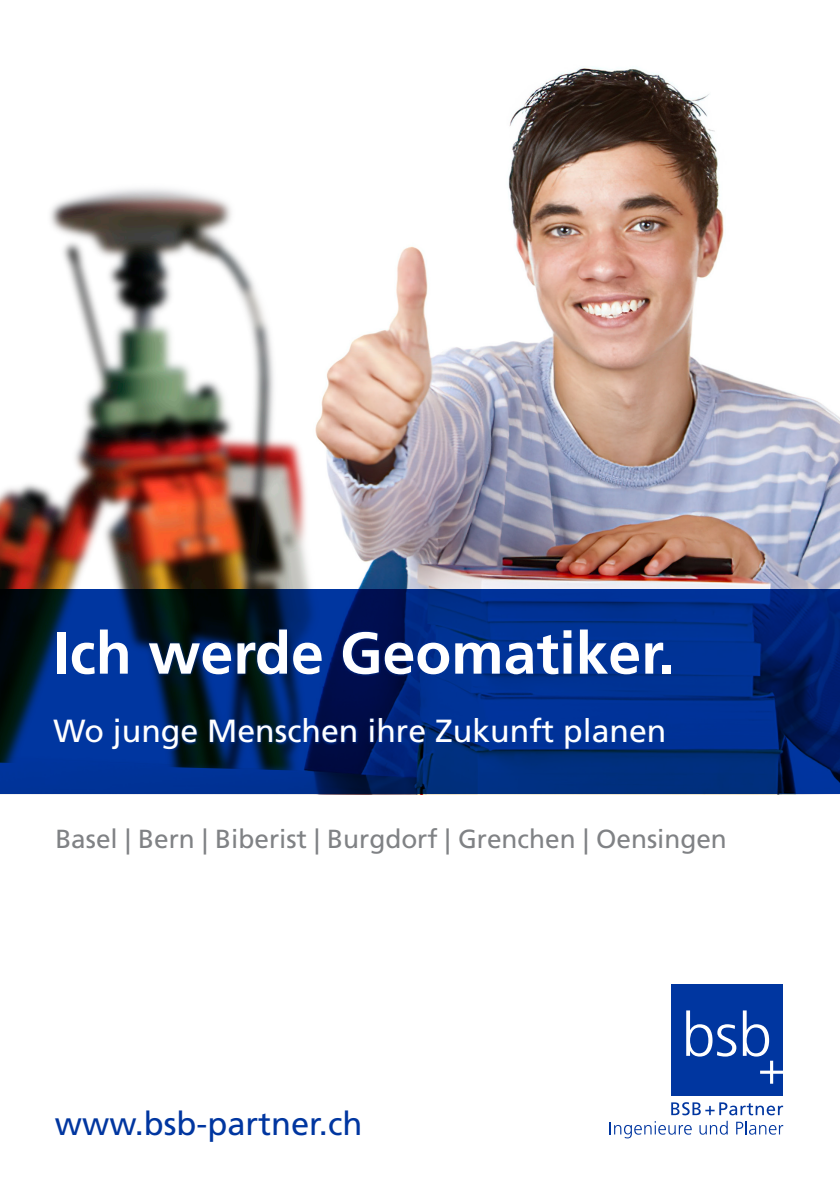
<style>
.page{position:relative;width:840px;height:1191px;background:#fff}
.page>*{position:absolute;margin:0;border:0;box-sizing:border-box;transform-origin:0 0}
.t1{font:700 58.8px "Frutiger LT Std";color:#fff}
.t2{font:32.6px "Frutiger LT Std";color:#0036a0}
.t3{font:32px "Frutiger LT Std";color:#fff}
.t4{font:26.2px "Frutiger LT Std";color:#808285}
</style>
<div class="page">
<img style="left:332px;top:67px;width:507px;height:523px">
<img style="left:0;top:188px;width:332px;height:402px">
<svg style="left:0;top:590px;width:839px;height:204px;background:#002771"></svg>
<svg style="left:51px;top:627px;width:621px;height:125px;background:#002b7f"></svg>
<div style="left:671px;top:984px;width:111px;height:111px;background:#0036a0"></div>
<svg style="left:686px;top:1010px;width:50px;height:46px"></svg>
<svg style="left:742px;top:1010px;width:40px;height:73px"></svg>
<svg style="left:609px;top:1102px;width:173px;height:36px"></svg>
<p class="t1" style="left:53px;top:618px;width:622px">Ich werde Geomatiker.</p>
<p class="t3" style="left:53px;top:712px;width:614px">Wo junge Menschen ihre Zukunft planen</p>
<p class="t4" style="left:55px;top:823px;width:672px">Basel | Bern | Biberist | Burgdorf | Grenchen | Oensingen</p>
<p class="t2" style="left:55px;top:1104px;width:309px">www.bsb-partner.ch</p>
</div>
